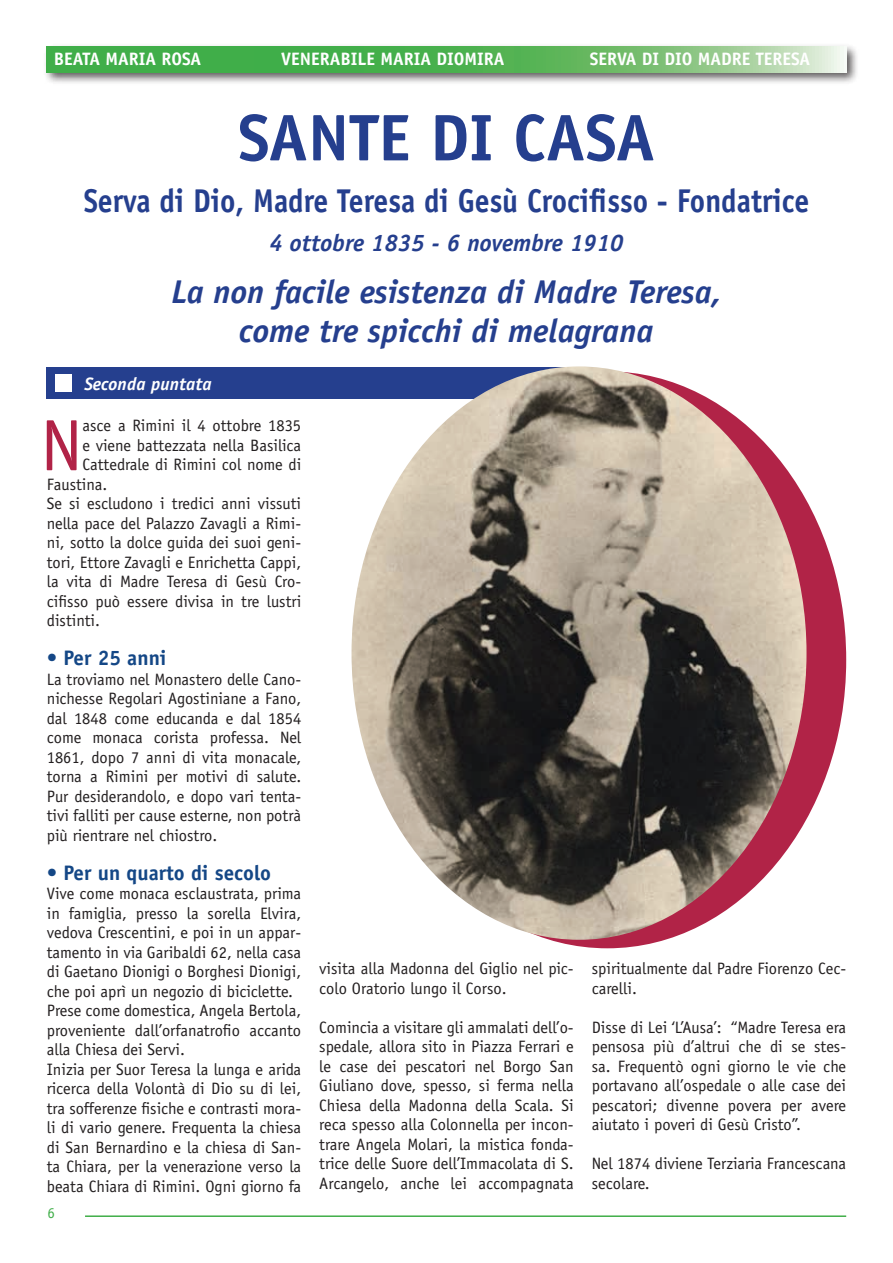
<style>
.page{position:relative;width:893px;height:1263px;background:#fff}
.page>*{position:absolute;margin:0;border:0;box-sizing:border-box;transform-origin:0 0}
.t1{font:72.9px "Officina Sans";color:#b12347}
.t2{font:700 66px "Officina Sans";color:#253f8e}
.t3{font:italic 700 33px/39px "Officina Sans";color:#253f8e;text-align:center}
.t4{font:700 33px "Officina Sans";color:#253f8e;scale:.9 1}
.t5{font:italic 700 24px "Officina Sans";color:#253f8e}
.t6{font:700 21px "Officina Sans";color:#144786}
.t7{font:700 18px "Officina Sans";color:#fff}
.t8{font:italic 700 18px "Officina Sans";color:#fff}
.t9{font:16.5px/19.5px "Officina Sans";color:#231f20}
.t10{font:15px "Officina Sans";color:#40ae49}
</style>
<div class="page">
<hr style="left:85px;top:1215px;width:761px;height:2px;background:#40ae49">
<div style="left:43px;top:43px;width:816px;height:42px;background:#231f20;opacity:.75"></div>
<svg style="left:47px;top:47px;width:799px;height:25px;background:#63b964"></svg>
<div style="left:47px;top:367px;width:523px;height:31px;background:#253f8e"></div>
<div style="left:369px;top:371px;width:477px;height:577px;background:#b12347;border-radius:50%"></div>
<img style="left:351px;top:366px;width:455px;height:574px">
<div style="left:56px;top:374px;width:16px;height:17px;background:#fff"></div>
<p class="t7" style="left:54px;top:48px;width:149px">BEATA MARIA ROSA</p>
<p class="t7" style="left:281px;top:48px;width:225px">VENERABILE MARIA DIOMIRA</p>
<p class="t7" style="left:590px;top:48px;width:222px">SERVA DI DIO MADRE TERESA</p>
<h2 class="t2" style="left:238px;top:97px;width:418px">SANTE DI CASA</h2>
<h3 class="t4" style="left:84px;top:180px;width:808px">Serva di Dio, Madre Teresa di Gesù Crocifisso - Fondatrice</h3>
<h3 class="t5" style="left:269px;top:228px;width:355px">4 ottobre 1835 - 6 novembre 1910</h3>
<h3 class="t3" style="left:171px;top:273px;width:552px">La non facile esistenza di Madre Teresa, come tre spicchi di melagrana</h3>
<p class="t8" style="left:84px;top:373px;width:129px">Seconda puntata</p>
<h1 class="t1" style="left:41px;top:403px;width:43px">N</h1>
<p class="t9" style="left:83px;top:416px;width:220px">asce a Rimini il 4 ottobre 1835</p>
<p class="t9" style="left:83px;top:435px;width:220px">e viene battezzata nella Basilica</p>
<p class="t9" style="left:83px;top:455px;width:220px">Cattedrale di Rimini col nome di</p>
<p class="t9" style="left:47px;top:474px;width:62px">Faustina.</p>
<p class="t9" style="left:47px;top:494px;width:256px">Se si escludono i tredici anni vissuti</p>
<p class="t9" style="left:47px;top:513px;width:256px">nella pace del Palazzo Zavagli a Rimi-</p>
<p class="t9" style="left:47px;top:533px;width:256px">ni, sotto la dolce guida dei suoi geni-</p>
<p class="t9" style="left:47px;top:552px;width:256px">tori, Ettore Zavagli e Enrichetta Cappi,</p>
<p class="t9" style="left:47px;top:572px;width:256px">la vita di Madre Teresa di Gesù Cro-</p>
<p class="t9" style="left:47px;top:591px;width:256px">cifisso può essere divisa in tre lustri</p>
<p class="t9" style="left:47px;top:611px;width:55px">distinti.</p>
<p class="t6" style="left:47px;top:645px;width:121px">• Per 25 anni</p>
<p class="t9" style="left:47px;top:669px;width:256px;text-align:justify">La troviamo nel Monastero delle Cano&shy;nichesse Regolari Agostiniane a Fano, dal 1848 come educanda e dal 1854 come monaca corista professa. Nel 1861, dopo 7 anni di vita monacale, torna a Rimini per motivi di salute.<br>Pur desiderandolo, e dopo vari tenta&shy;tivi falliti per cause esterne, non potrà più rientrare nel chiostro.</p>
<p class="t6" style="left:47px;top:859px;width:226px">• Per un quarto di secolo</p>
<p class="t9" style="left:47px;top:884px;width:256px">Vive come monaca esclaustrata, prima in famiglia, presso la sorella Elvira, vedova Crescentini, e poi in un appar&shy;tamento in via Garibaldi 62, nella casa di Gaetano Dionigi o Borghesi Dionigi, che poi aprì un negozio di biciclette.<br>Prese come domestica, Angela Bertola, proveniente dall’orfanatrofio accanto alla Chiesa dei Servi.<br>Inizia per Suor Teresa la lunga e arida ricerca della Volontà di Dio su di lei, tra sofferenze fisiche e contrasti mora&shy;li di vario genere. Frequenta la chiesa di San Bernardino e la chiesa di San&shy;ta Chiara, per la venerazione verso la beata Chiara di Rimini. Ogni giorno fa</p>
<p class="t10" style="left:48px;top:1204px;width:9px">6</p>
<p class="t9" style="left:319px;top:959px;width:256px">visita alla Madonna del Giglio nel pic&shy;colo Oratorio lungo il Corso.</p>
<p class="t9" style="left:319px;top:1017px;width:256px;text-align:justify">Comincia a visitare gli ammalati dell’o&shy;spedale, allora sito in Piazza Ferrari e le case dei pescatori nel Borgo San Giuliano dove, spesso, si ferma nella Chiesa della Madonna della Scala. Si reca spesso alla Colonnella per incon&shy;trare Angela Molari, la mistica fonda&shy;trice delle Suore dell’Immacolata di S.<br>Arcangelo, anche lei accompagnata</p>
<p class="t9" style="left:592px;top:959px;width:256px">spiritualmente dal Padre Fiorenzo Cec&shy;carelli.</p>
<p class="t9" style="left:592px;top:1017px;width:256px;text-align:justify">Disse di Lei ‘L’Ausa’: “Madre Teresa era pensosa più d’altrui che di se stes&shy;sa. Frequentò ogni giorno le vie che portavano all’ospedale o alle case dei pescatori; divenne povera per avere aiutato i poveri di Gesù Cristo”.</p>
<p class="t9" style="left:592px;top:1154px;width:256px">Nel 1874 diviene Terziaria Francescana secolare.</p>
</div>
